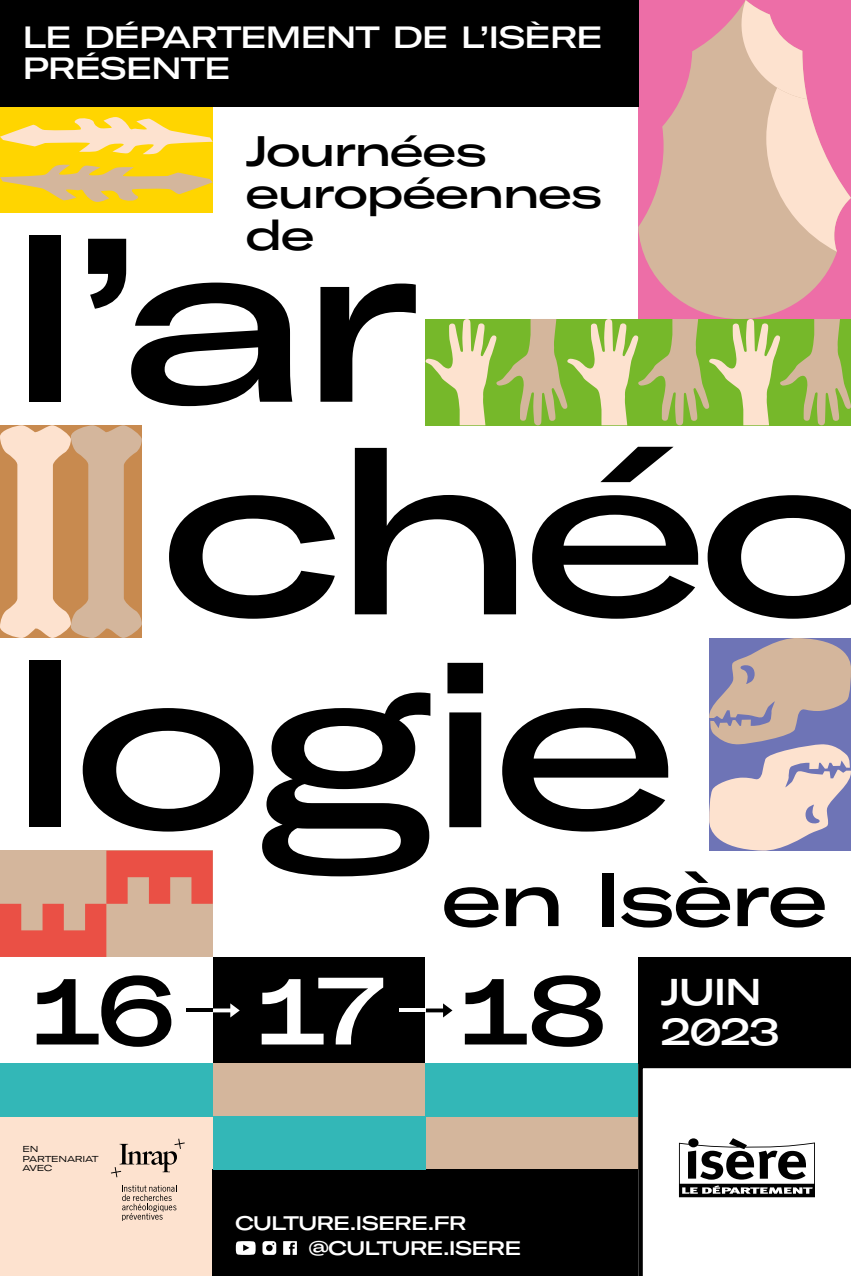
<style>
.page{position:relative;width:851px;height:1276px;background:#fff}
.page>*{position:absolute;margin:0;border:0;box-sizing:border-box;transform-origin:0 0}
.t1{font:500 expanded 229.5px "GT America";letter-spacing:-.035em;color:#000}
.t2{font:500 expanded 93.97px "GT America";color:#000}
.t3{font:500 expanded 74.93px "GT America";letter-spacing:-.035em;color:#000}
.t4{font:500 expanded 42px/42px "GT America";letter-spacing:-.025em;color:#000}
.t5{font:500 expanded 36.75px/39.2px "GT America";letter-spacing:-.045em;color:#fff}
.t6{font:500 expanded 30.3px/31.8px "GT America";letter-spacing:-.04em;color:#fff}
.t7{font:500 expanded 19.35px "GT America";letter-spacing:-.04em;color:#fff}
.t8{font:expanded 8.55px/9.4px "GT America";letter-spacing:-.025em;color:#000}
.s1{color:#fff}
</style>
<div class="page">
<div style="left:213px;top:957px;width:212px;height:106px;background:#000"></div>
<div style="left:0;top:1063px;width:677px;height:106px;background:#d4b69c"></div>
<div style="left:0;top:1116px;width:213px;height:160px;background:#fde2cf"></div>
<div style="left:0;top:106px;width:213px;height:107px;background:#ffd500"></div>
<div style="left:638px;top:957px;width:212px;height:106px;background:#000"></div>
<div style="left:213px;top:1169px;width:425px;height:107px;background:#000"></div>
<svg style="left:0;top:425px;width:142px;height:213px;background:#dbb18c"></svg>
<svg style="left:213px;top:1003px;width:27px;height:14px"></svg>
<hr style="left:186px;top:1008px;width:27px;height:4px;background:#000">
<svg style="left:425px;top:1003px;width:27px;height:14px"></svg>
<hr style="left:398px;top:1008px;width:27px;height:4px;background:#fff">
<div style="left:213px;top:1116px;width:212px;height:53px;background:#33b7b7"></div>
<div style="left:425px;top:1063px;width:213px;height:53px;background:#33b7b7"></div>
<div style="left:0;top:1063px;width:213px;height:53px;background:#33b7b7"></div>
<svg style="left:638px;top:0;width:212px;height:319px;background:#dc9b9f"></svg>
<svg style="left:735px;top:0;width:115px;height:252px;background:#ebafb2"></svg>
<svg style="left:709px;top:638px;width:141px;height:213px;background:#bcacb5"></svg>
<svg style="left:0;top:117px;width:213px;height:38px"></svg>
<svg style="left:0;top:164px;width:213px;height:38px"></svg>
<svg style="left:236px;top:1241px;width:19px;height:14px"></svg>
<svg style="left:262px;top:1241px;width:14px;height:14px"></svg>
<svg style="left:283px;top:1241px;width:14px;height:14px"></svg>
<svg style="left:111px;top:1138px;width:74px;height:39px"></svg>
<svg style="left:122px;top:1185px;width:55px;height:36px"></svg>
<svg style="left:425px;top:319px;width:425px;height:106px;background:#a8c067"></svg>
<svg style="left:0;top:850px;width:213px;height:107px;background:#dc8d79"></svg>
<div style="left:0;top:0;width:638px;height:106px;background:#000"></div>
<svg style="left:638px;top:1063px;width:212px;height:213px"></svg>
<svg style="left:678px;top:1138px;width:136px;height:59px"></svg>
<h3 class="t6" style="left:22px;top:21px;width:581px">LE DÉPARTEMENT DE L’ISÈRE<br>PRÉSENTE</h3>
<h3 class="t4" style="left:246px;top:130px;width:358px">Journées européennes de</h3>
<h1 class="t1" style="left:6px;top:181px;width:415px">l’ar</h1>
<h1 class="t1" style="left:162px;top:394px;width:725px">chéo</h1>
<h1 class="t1" style="left:6px;top:606px;width:672px">logie</h1>
<h3 class="t3" style="left:442px;top:854px;width:387px">en Isère</h3>
<h2 class="t2" style="left:28px;top:954px;width:580px">16 <span class="s1">17</span> 18</h2>
<p class="t8" style="left:22px;top:1144px;width:78px">EN<br>PARTENARIAT<br>AVEC</p>
<p class="t7" style="left:235px;top:1211px;width:232px">CULTURE.ISERE.FR</p>
<p class="t7" style="left:309px;top:1236px;width:214px">@CULTURE.ISERE</p>
<h3 class="t5" style="left:660px;top:972px;width:121px">JUIN<br>2023</h3>
</div>
